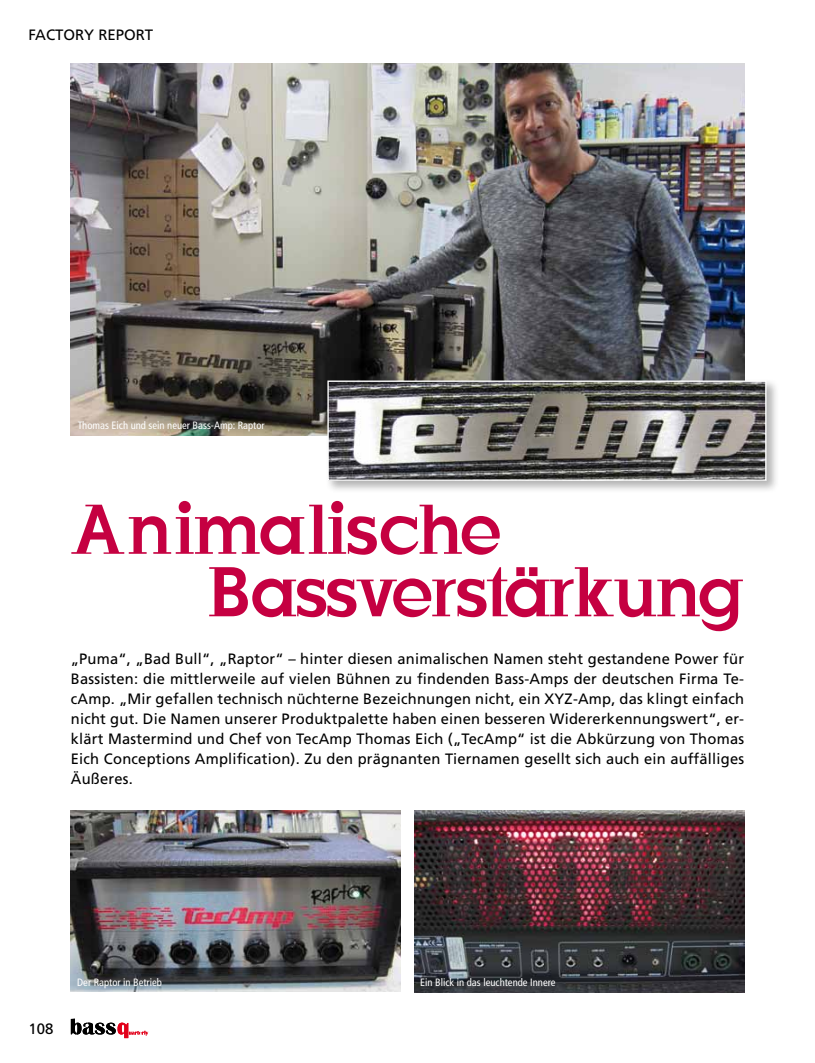
<style>
.page{position:relative;width:815px;height:1063px;background:#fff}
.page>*{position:absolute;margin:0;border:0;box-sizing:border-box;transform-origin:0 0}
.t1{font:68.75px/62.5px "Just Old Fashion";letter-spacing:-.02em;color:#c50041}
.t2{font:15px/20px "Frutiger";letter-spacing:.015em;color:#000;text-align:justify}
.t3{font:condensed 10.62px "Frutiger LT Std";color:#fff}
</style>
<div class="page">
<img style="left:71px;top:64px;width:673px;height:371px">
<svg style="left:71px;top:1019px;width:77px;height:19px"></svg>
<img style="left:71px;top:810px;width:329px;height:182px">
<div style="left:325px;top:378px;width:454px;height:116px;background:#000;opacity:.3"></div>
<img style="left:329px;top:383px;width:436px;height:96px">
<div style="left:327px;top:381px;width:440px;height:100px;border:1px solid #fff"></div>
<img style="left:415px;top:810px;width:329px;height:182px">
<p class="t2" style="left:28px;top:25px;width:126px">FACTORY REPORT</p>
<p class="t3" style="left:78px;top:419px;width:188px">Thomas Eich und sein neuer Bass-Amp: Raptor</p>
<h1 class="t1" style="left:208px;top:497px;width:538px;text-indent:-137px">Animalische<br>Bassverstärkung</h1>
<p class="t2" style="left:71px;top:648px;width:675px">„Puma“, „Bad Bull“, „Raptor“ – hinter diesen animalischen Namen steht gestandene Power für Bassisten: die mittlerweile auf vielen Bühnen zu findenden Bass-Amps der deutschen Firma Te&shy;cAmp. „Mir gefallen technisch nüchterne Bezeichnungen nicht, ein XYZ-Amp, das klingt einfach nicht gut. Die Namen unserer Produktpalette haben einen besseren Widererkennungswert“, er&shy;klärt Mastermind und Chef von TecAmp Thomas Eich („TecAmp“ ist die Abkürzung von Thomas Eich Conceptions Amplification). Zu den prägnanten Tiernamen gesellt sich auch ein auffälliges Äußeres.</p>
<p class="t2" style="left:28px;top:1019px;width:27px">108</p>
<p class="t3" style="left:77px;top:976px;width:86px">Der Raptor in Betrieb</p>
<p class="t3" style="left:420px;top:976px;width:137px">Ein Blick in das leuchtende Innere</p>
</div>
